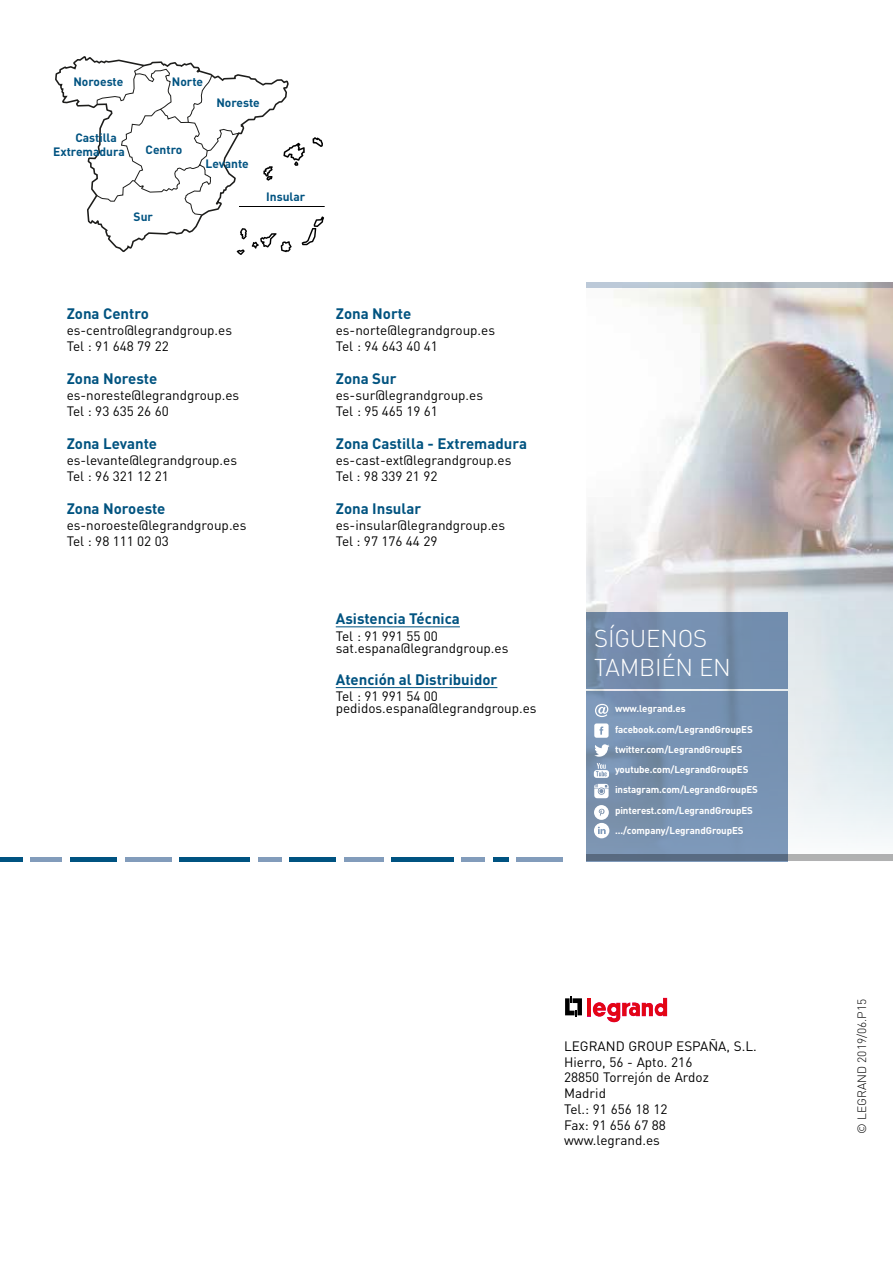
<style>
.page{position:relative;width:893px;height:1263px;background:#fff}
.page>*{position:absolute;margin:0;border:0;box-sizing:border-box;transform-origin:0 0}
.t1{font:300 24px/28.5px "DIN Pro";letter-spacing:-.01em;color:#fff}
.t2{font:700 15px "DIN Pro";color:#005380}
.t3{font:700 15px "DIN Pro";color:#005381}
.t4{font:13.5px/16.2px "DIN Pro";color:#000}
.t5{font:700 12px/13.5px "DIN Pro";color:#005381}
.t6{font:300 12px "DIN Pro";color:#000}
.t7{font:700 9.75px/20.2px "DIN Pro";letter-spacing:-.01em;color:#fff}
</style>
<div class="page">
<svg style="left:565px;top:997px;width:17px;height:20px"></svg>
<hr style="left:587px;top:998px;width:4px;height:18px;background:#e30613">
<svg style="left:593px;top:998px;width:74px;height:24px"></svg>
<img style="left:586px;top:288px;width:307px;height:567px">
<svg style="left:586px;top:282px;width:307px;height:6px;background:#b3bdc5"></svg>
<div style="left:586px;top:855px;width:307px;height:6px;background:#b0b1b1"></div>
<svg style="left:586px;top:691px;width:201px;height:170px;background:#7690af"></svg>
<svg style="left:586px;top:613px;width:201px;height:76px;background:#738dad"></svg>
<hr style="left:0;top:857px;width:23px;height:4px;background:#005381">
<hr style="left:31px;top:857px;width:31px;height:4px;background:#829cbb">
<hr style="left:70px;top:857px;width:47px;height:4px;background:#005381">
<hr style="left:125px;top:857px;width:47px;height:4px;background:#829cbb">
<hr style="left:180px;top:857px;width:70px;height:4px;background:#005381">
<hr style="left:258px;top:857px;width:23px;height:4px;background:#829cbb">
<hr style="left:289px;top:857px;width:47px;height:4px;background:#005381">
<hr style="left:344px;top:857px;width:39px;height:4px;background:#829cbb">
<hr style="left:391px;top:857px;width:63px;height:4px;background:#005381">
<hr style="left:462px;top:857px;width:23px;height:4px;background:#829cbb">
<hr style="left:493px;top:857px;width:16px;height:4px;background:#005381">
<hr style="left:516px;top:857px;width:47px;height:4px;background:#829cbb">
<svg style="left:595px;top:704px;width:13px;height:13px"></svg>
<svg style="left:594px;top:784px;width:15px;height:14px"></svg>
<div style="left:594px;top:823px;width:15px;height:15px;background:#fff;border-radius:50%"></div>
<svg style="left:598px;top:827px;width:8px;height:7px"></svg>
<svg style="left:594px;top:805px;width:15px;height:15px"></svg>
<svg style="left:594px;top:744px;width:15px;height:13px"></svg>
<svg style="left:594px;top:763px;width:15px;height:15px"></svg>
<svg style="left:594px;top:723px;width:15px;height:15px"></svg>
<hr style="left:239px;top:206px;width:86px;height:1px;background:#000">
<svg style="left:55px;top:56px;width:138px;height:168px"></svg>
<svg style="left:96px;top:64px;width:228px;height:191px"></svg>
<hr style="left:336px;top:626px;width:124px;height:1px;background:#005381">
<hr style="left:336px;top:687px;width:161px;height:1px;background:#005381">
<p class="t5" style="left:73px;top:73px;width:51px">Noroeste</p>
<p class="t5" style="left:172px;top:73px;width:33px">Norte</p>
<p class="t5" style="left:53px;top:130px;width:73px;text-indent:22px">Castilla<br>Extremadura</p>
<p class="t5" style="left:146px;top:142px;width:38px">Centro</p>
<p class="t5" style="left:216px;top:95px;width:45px">Noreste</p>
<p class="t5" style="left:134px;top:208px;width:21px">Sur</p>
<p class="t5" style="left:205px;top:155px;width:45px">Levante</p>
<p class="t5" style="left:266px;top:189px;width:41px">Insular</p>
<p class="t2" style="left:67px;top:301px;width:84px">Zona Centro</p>
<p class="t4" style="left:67px;top:321px;width:167px">es-centro@legrandgroup.es<br>Tel : 91 648 79 22</p>
<p class="t2" style="left:67px;top:366px;width:92px">Zona Noreste</p>
<p class="t4" style="left:67px;top:386px;width:174px">es-noreste@legrandgroup.es<br>Tel : 93 635 26 60</p>
<p class="t2" style="left:67px;top:431px;width:92px">Zona Levante</p>
<p class="t4" style="left:67px;top:451px;width:172px">es-levante@legrandgroup.es<br>Tel : 96 321 12 21</p>
<p class="t2" style="left:67px;top:496px;width:100px">Zona Noroeste</p>
<p class="t4" style="left:67px;top:516px;width:181px">es-noroeste@legrandgroup.es<br>Tel : 98 111 02 03</p>
<p class="t2" style="left:336px;top:301px;width:77px">Zona Norte</p>
<p class="t4" style="left:336px;top:321px;width:161px">es-norte@legrandgroup.es<br>Tel : 94 643 40 41</p>
<p class="t2" style="left:336px;top:366px;width:62px">Zona Sur</p>
<p class="t4" style="left:336px;top:386px;width:149px">es-sur@legrandgroup.es<br>Tel : 95 465 19 61</p>
<p class="t2" style="left:336px;top:431px;width:193px">Zona Castilla - Extremadura</p>
<p class="t4" style="left:336px;top:451px;width:177px">es-cast-ext@legrandgroup.es<br>Tel : 98 339 21 92</p>
<p class="t2" style="left:336px;top:496px;width:87px">Zona Insular</p>
<p class="t4" style="left:336px;top:516px;width:171px">es-insular@legrandgroup.es<br>Tel : 97 176 44 29</p>
<p class="t3" style="left:336px;top:606px;width:126px">Asistencia Técnica</p>
<p class="t4" style="left:336px;top:628px;width:174px;line-height:12px">Tel : 91 991 55 00 sat.espana@legrandgroup.es</p>
<p class="t3" style="left:336px;top:667px;width:163px">Atención al Distribuidor</p>
<p class="t4" style="left:336px;top:689px;width:202px;line-height:12px">Tel : 91 991 54 00 pedidos.espana@legrandgroup.es</p>
<h1 class="t1" style="left:594px;top:622px;width:138px">SÍGUENOS<br>TAMBIÉN EN</h1>
<p class="t7" style="left:615px;top:697px;width:145px">www.legrand.es facebook.com/LegrandGroupES twitter.com/LegrandGroupES youtube.com/LegrandGroupES instagram.com/LegrandGroupES pinterest.com/LegrandGroupES .../company/LegrandGroupES</p>
<p class="t4" style="left:564px;top:1037px;width:194px;line-height:15.8px">LEGRAND GROUP ESPAÑA, S.L.<br>Hierro, 56 - Apto. 216<br>28850 Torrejón de Ardoz<br>Madrid<br>Tel.: 91 656 18 12<br>Fax: 91 656 67 88 www.legrand.es</p>
<p class="t6" style="left:852px;top:1134px;width:137px;rotate:-90deg">© LEGRAND 2019/06.P15</p>
</div>
